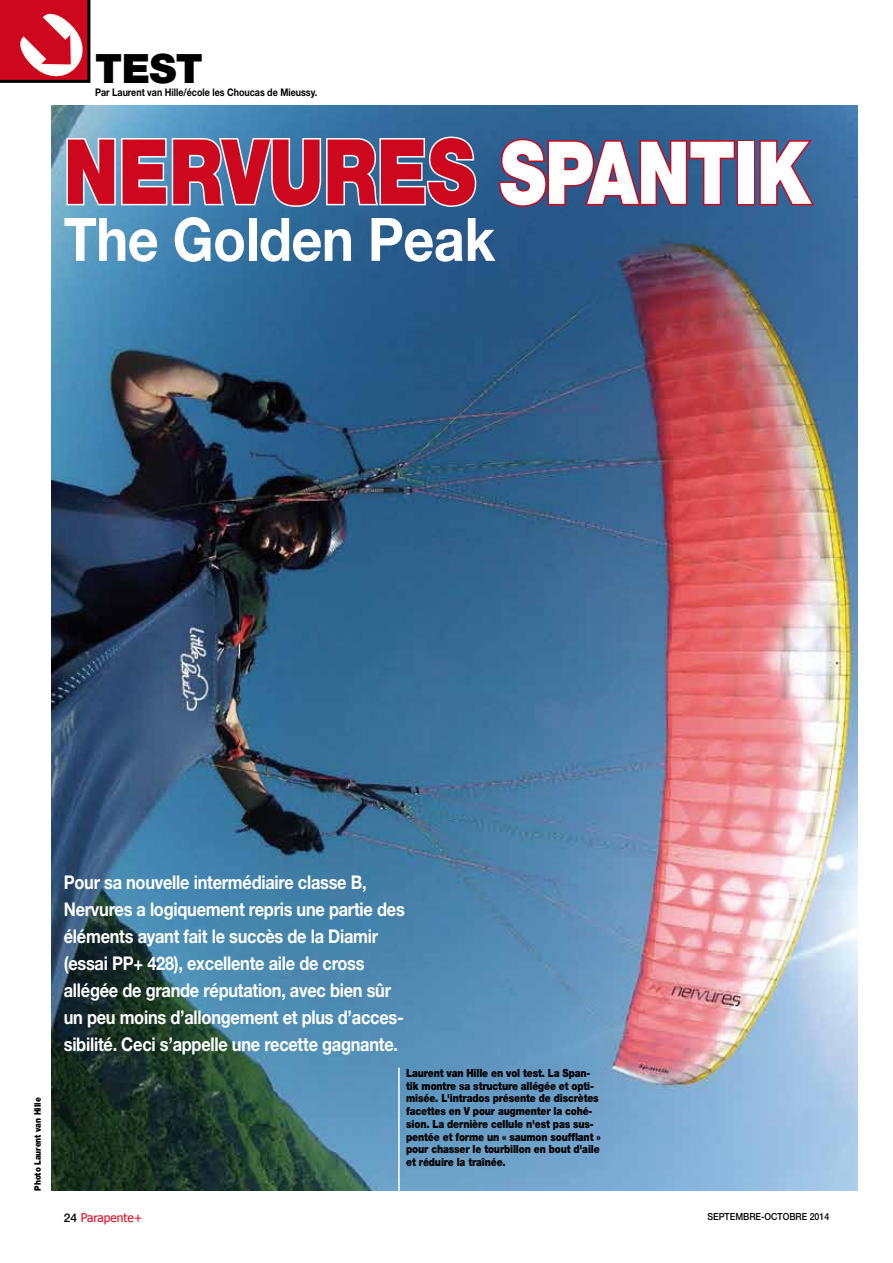
<style>
.page{position:relative;width:893px;height:1263px;background:#fff}
.page>*{position:absolute;margin:0;border:0;box-sizing:border-box;transform-origin:0 0}
.t1{font:900 90px "Helvetica Neue";color:#cd071e;scale:.8 1}
.t2{font:700 60px "Helvetica Neue";letter-spacing:-.01em;color:#fff;scale:.9 1}
.t3{font:900 40.5px "Helvetica Neue";color:#000}
.t4{font:700 18.9px/27px "Helvetica Neue";letter-spacing:-.015em;color:#fff;scale:.87 1}
.t5{font:12px "Tahoma";color:#e2001a}
.t6{font:900 11.25px/12.8px "Helvetica Neue";letter-spacing:-.015em;color:#000;scale:.85 1}
.t7{font:700 10.5px "Helvetica Neue";color:#000;scale:.85 1}
.t8{font:500 9.75px "Helvetica Neue";color:#000;scale:.9 1}
.t9{font:900 9px "Helvetica Neue";color:#000;scale:.85 1}
.s1{font-size:87px;color:#fff}
.s2{font-family:"Helvetica Neue";font-weight:500;color:#000}
</style>
<div class="page">
<img style="left:51px;top:106px;width:806px;height:1085px">
<hr style="left:398px;top:1068px;width:2px;height:147px;background:#fff">
<svg style="left:65px;top:135px;width:413px;height:73px"></svg>
<svg style="left:497px;top:137px;width:240px;height:71px;background:#504973"></svg>
<div style="left:737px;top:140px;width:18px;height:65px;border:3px solid #cd071e"></div>
<svg style="left:758px;top:139px;width:59px;height:68px;background:#57517d"></svg>
<svg style="left:0;top:0;width:91px;height:83px;background:#c52335"></svg>
<h3 class="t3" style="left:95px;top:44px;width:109px">test</h3>
<p class="t7" style="left:95px;top:86px;width:263px">Par Laurent van Hille/école les Choucas de Mieussy.</p>
<h1 class="t1" style="left:64px;top:118px;width:935px">NERVURES <span class="s1">SPANTIK</span></h1>
<h2 class="t2" style="left:64px;top:202px;width:481px">The Golden Peak</h2>
<p class="t9" style="left:32px;top:1191px;width:111px;rotate:-90deg">Photo Laurent van Hille</p>
<p class="t4" style="left:64px;top:868px;width:393px">Pour sa nouvelle intermédiaire classe B, Nervures a logiquement repris une partie des éléments ayant fait le succès de la Diamir (essai PP+ 428), excellente aile de cross allégée de grande réputation, avec bien sûr un peu moins d’allongement et plus d’acces&shy;sibilité. Ceci s’appelle une recette gagnante.</p>
<p class="t6" style="left:406px;top:1066px;width:230px">Laurent van Hille en vol test. La Span&shy;tik montre sa structure allégée et opti&shy;misée. L'intrados présente de discrètes facettes en V pour augmenter la cohé&shy;sion. La dernière cellule n'est pas sus&shy;pentée et forme un « saumon soufflant » pour chasser le tourbillon en bout d'aile et réduire la traînée.</p>
<p class="t5" style="left:64px;top:1209px;width:80px"><span class="s2">24</span> Parapente+</p>
<p class="t8" style="left:708px;top:1211px;width:137px">SEPTEMBRE-OCTOBRE 2014</p>
</div>
